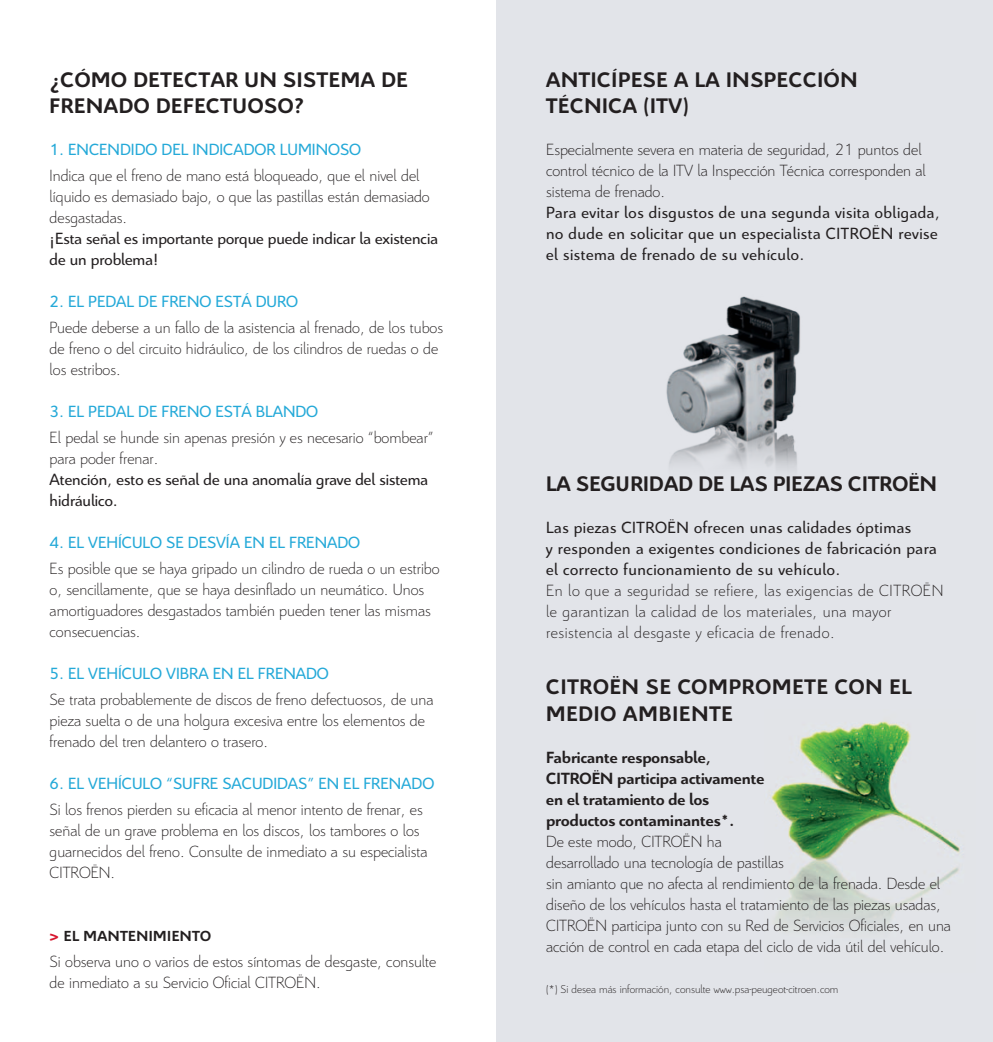
<style>
.page{position:relative;width:993px;height:1042px;background:#fff}
.page>*{position:absolute;margin:0;border:0;box-sizing:border-box;transform-origin:0 0}
.t1{font:700 22.75px/26.2px "Citroen";letter-spacing:.03em;color:#231f20}
.t2{font:700 22.75px "Citroen";letter-spacing:.01em;color:#231f20}
.t3{font:300 17.5px/21px "Citroen";color:#231f20}
.t4{font:17.5px/21px "Citroen";letter-spacing:.03em;color:#231f20}
.t5{font:17.5px "Citroen";color:#24a9d8}
.t6{font:300 17.5px/21px "Citroen";letter-spacing:.03em;color:#231f20}
.t7{font:17.5px/21px "Citroen";color:#231f20}
.t8{font:700 17.5px/21px "Citroen";color:#231f20}
.t9{font:700 15.75px "Citroen";letter-spacing:.03em;color:#231f20}
.t10{font:300 12.25px "Citroen";color:#231f20}
.s1{font-size:17.5px;color:#d7162e}
</style>
<div class="page">
<div style="left:496px;top:0;width:496px;height:1042px;background:#e2e4e9"></div>
<img style="left:771px;top:721px;width:189px;height:209px">
<img style="left:666px;top:296px;width:134px;height:174px">
<h1 class="t1" style="left:50px;top:66px;width:359px">¿CÓMO DETECTAR UN SISTEMA DE<br>FRENADO DEFECTUOSO?</h1>
<p class="t5" style="left:50px;top:139px;width:313px">1. ENCENDIDO DEL INDICADOR LUMINOSO</p>
<p class="t3" style="left:50px;top:165px;width:381px">Indica que el freno de mano está bloqueado, que el nivel del líquido es demasiado bajo, o que las pastillas están demasiado desgastadas.</p>
<p class="t7" style="left:50px;top:228px;width:389px">¡Esta señal es importante porque puede indicar la existencia de un problema!</p>
<p class="t5" style="left:50px;top:291px;width:250px">2. EL PEDAL DE FRENO ESTÁ DURO</p>
<p class="t3" style="left:50px;top:317px;width:395px">Puede deberse a un fallo de la asistencia al frenado, de los tubos de freno o del circuito hidráulico, de los cilindros de ruedas o de los estribos.</p>
<p class="t5" style="left:50px;top:401px;width:270px">3. EL PEDAL DE FRENO ESTÁ BLANDO</p>
<p class="t3" style="left:50px;top:426px;width:385px">El pedal se hunde sin apenas presión y es necesario “bombear” para poder frenar.</p>
<p class="t7" style="left:50px;top:468px;width:380px">Atención, esto es señal de una anomalía grave del sistema hidráulico.</p>
<p class="t5" style="left:50px;top:532px;width:49px">4. El vehículo</p>
<p class="t5" style="left:166px;top:532px;width:32px">se desvía</p>
<p class="t5" style="left:244px;top:532px;width:117px">EN EL FRENADO</p>
<p class="t3" style="left:50px;top:557px;width:391px">Es posible que se haya gripado un cilindro de rueda o un estribo o, sencillamente, que se haya desinflado un neumático. Unos amortiguadores desgastados también pueden tener las mismas consecuencias.</p>
<p class="t5" style="left:50px;top:663px;width:281px">5. EL VEHÍCULO VIBRA EN EL FRENADO</p>
<p class="t3" style="left:50px;top:688px;width:385px">Se trata probablemente de discos de freno defectuosos, de una pieza suelta o de una holgura excesiva entre los elementos de frenado del tren delantero o trasero.</p>
<p class="t5" style="left:50px;top:773px;width:386px">6. EL VEHÍCULO “SUFRE SACUDIDAS” EN EL FRENADO</p>
<p class="t3" style="left:50px;top:798px;width:379px">Si los frenos pierden su eficacia al menor intento de frenar, es señal de un grave problema en los discos, los tambores o los guarnecidos del freno. Consulte de inmediato a su especialista CITROËN.</p>
<p class="t9" style="left:50px;top:926px;width:163px"><span class="s1">&gt;</span> EL MANTENIMIENTO</p>
<p class="t3" style="left:50px;top:950px;width:388px">Si observa uno o varios de estos síntomas de desgaste, consulte de inmediato a su Servicio Oficial CITROËN.</p>
<h1 class="t1" style="left:546px;top:66px;width:313px">ANTICÍPESE A LA INSPECCIÓN<br>TÉCNICA (ITV)</h1>
<p class="t3" style="left:546px;top:139px;width:381px">Especialmente severa en materia de seguridad, 21 puntos del control técnico de la ITV la Inspección Técnica corresponden al sistema de frenado.</p>
<p class="t4" style="left:546px;top:202px;width:395px">Para evitar los disgustos de una segunda visita obligada, no dude en solicitar que un especialista CITROËN revise el sistema de frenado de su vehículo.</p>
<h1 class="t2" style="left:546px;top:470px;width:392px">LA SEGURIDAD DE LAS PIEZAS CITROËN</h1>
<p class="t4" style="left:546px;top:517px;width:392px">Las piezas CITROËN ofrecen unas calidades óptimas<br>y responden a exigentes condiciones de fabricación para el correcto funcionamiento de su vehículo.</p>
<p class="t6" style="left:546px;top:580px;width:398px">En lo que a seguridad se refiere, las exigencias de CITROËN le garantizan la calidad de los materiales, una mayor resistencia al desgaste y eficacia de frenado.</p>
<h1 class="t1" style="left:546px;top:674px;width:367px">CITROËN SE COMPROMETE CON EL<br>MEDIO AMBIENTE</h1>
<p class="t8" style="left:546px;top:746px;width:219px">Fabricante responsable,<br>CITROËN participa activamente en el tratamiento de los productos contaminantes*.</p>
<p class="t3" style="left:546px;top:830px;width:406px">De este modo, CITROËN ha<br>desarrollado una tecnología de pastillas<br>sin amianto que no afecta al rendimiento de la frenada. Desde el diseño de los vehículos hasta el tratamiento de las piezas usadas, CITROËN participa junto con su Red de Servicios Oficiales, en una acción de control en cada etapa del ciclo de vida útil del vehículo.</p>
<p class="t10" style="left:546px;top:981px;width:294px">(*) Si desea más información, consulte www.psa-peugeot-citroen.com</p>
</div>
